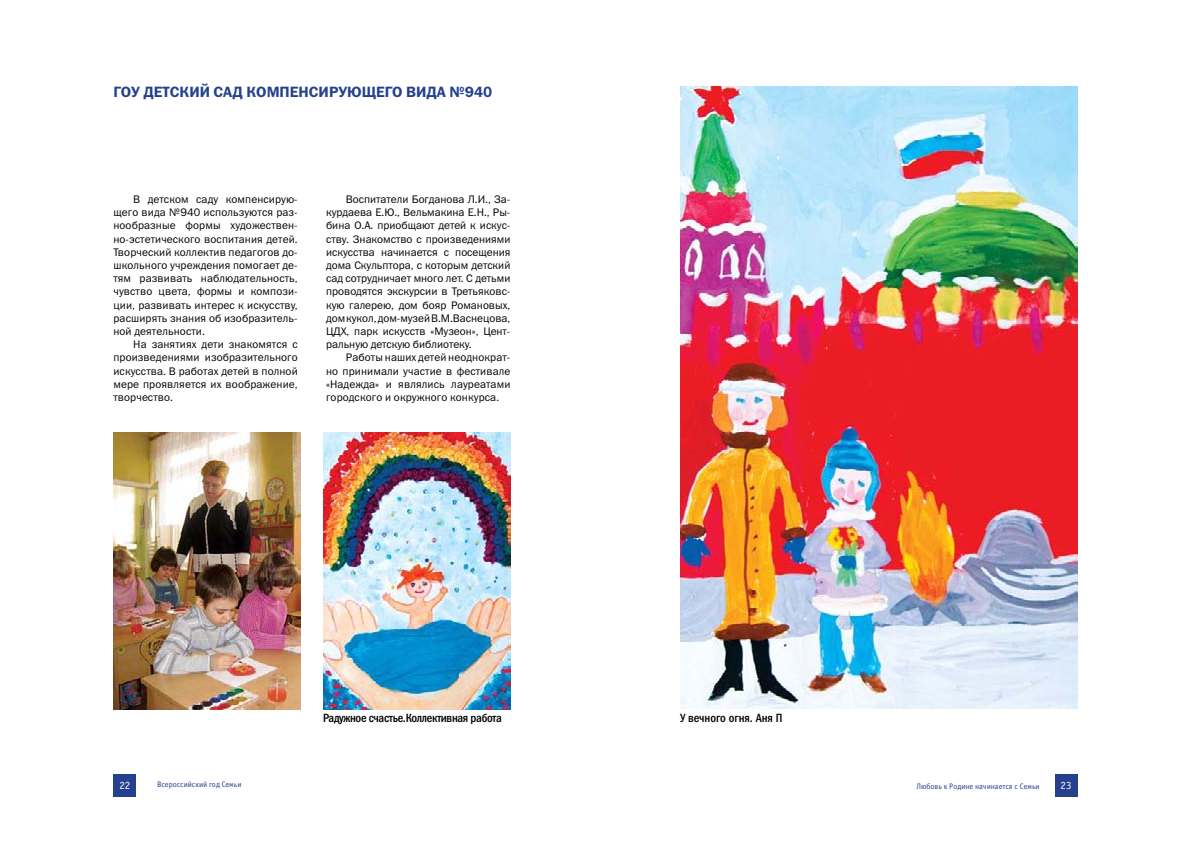
<style>
.page{position:relative;width:1191px;height:842px;background:#fff}
.page>*{position:absolute;margin:0;border:0;box-sizing:border-box;transform-origin:0 0}
.t1{font:15px "Franklin Gothic Demi C";color:#24408f}
.t2{font:12px "Franklin Gothic Medi Cond C";letter-spacing:-.025em;color:#000}
.t3{font:12px "Franklin Gothic Medi Cond C";color:#000}
.t4{font:11px/13.2px "Franklin Gothic Book C";letter-spacing:.01em;color:#000;text-align:justify}
.t5{font:11px "Officina Sans C";color:#fff}
.t6{font:8px "Officina Sans C";color:#24408f}
</style>
<div class="page">
<div style="left:113px;top:774px;width:23px;height:23px;background:#24408f"></div>
<div style="left:1054px;top:774px;width:23px;height:23px;background:#24408f"></div>
<img style="left:113px;top:432px;width:187px;height:277px">
<img style="left:323px;top:432px;width:187px;height:277px">
<img style="left:680px;top:87px;width:397px;height:621px">
<h1 class="t1" style="left:113px;top:84px;width:380px">гоу Детский сад компенсирующего вида №940</h1>
<p class="t4" style="left:113px;top:193px;width:186px;text-indent:20px">В детском саду компенсирую&shy;щего вида №940 используются раз&shy;нообразные формы художествен&shy;но-эстетического воспитания детей.<br>Творческий коллектив педагогов до&shy;школьного учреждения помогает де&shy;тям развивать наблюдательность, чувство цвета, формы и компози&shy;ции, развивать интерес к искусству, расширять знания об изобразитель&shy;ной деятельности.</p>
<p class="t4" style="left:113px;top:338px;width:186px;text-indent:20px">На занятиях дети знакомятся с произведениями изобразительного искусства. В работах детей в полной мере проявляется их воображение, творчество.</p>
<p class="t4" style="left:326px;top:193px;width:186px;text-indent:20px">Воспитатели Богданова Л.И., За&shy;курдаева Е.Ю., Вельмакина Е.Н., Ры&shy;бина О.А. приобщают детей к искус&shy;ству. Знакомство с произведениями искусства начинается с посещения дома Скульптора, с которым детский сад сотрудничает много лет. С детьми проводятся экскурсии в Третьяковс&shy;кую галерею, дом бояр Романовых, дом кукол, дом-музей В.М.Васнецова, ЦДХ, парк искусств «Музеон», Цент&shy;ральную детскую библиотеку.</p>
<p class="t4" style="left:326px;top:351px;width:186px;text-indent:20px">Работы наших детей неоднократ&shy;но принимали участие в фестивале «Надежда» и являлись лауреатами городского и окружного конкурса.</p>
<p class="t2" style="left:323px;top:711px;width:180px">Радужное счастье.Коллективная работа</p>
<p class="t3" style="left:680px;top:711px;width:103px">У вечного огня. Аня П</p>
<p class="t5" style="left:119px;top:779px;width:6px">22</p>
<p class="t6" style="left:157px;top:779px;width:86px">Всероссийский год Семьи</p>
<p class="t6" style="left:916px;top:782px;width:125px">Любовь к Родине начинается с Семьи</p>
<p class="t5" style="left:1060px;top:779px;width:6px">23</p>
</div>
